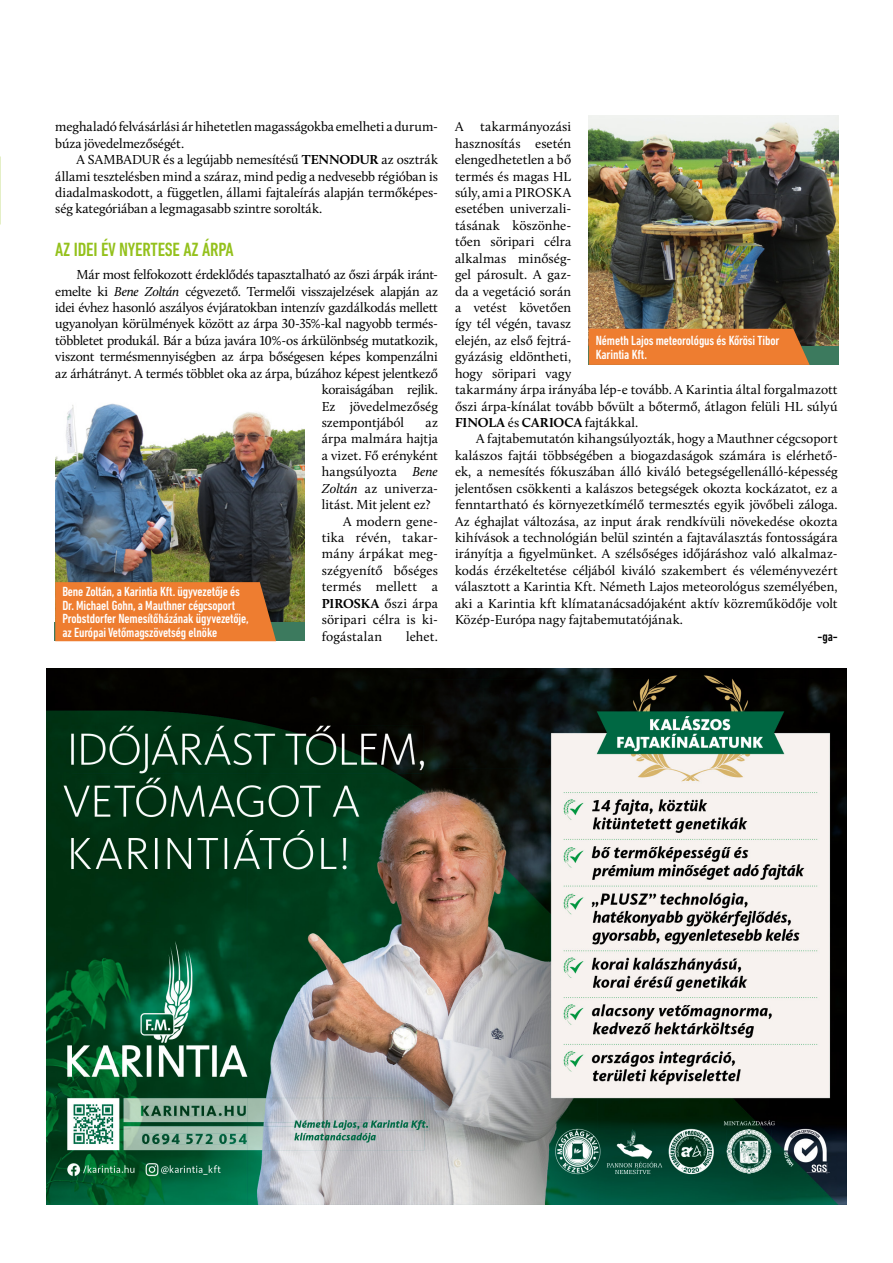
<style>
.page{position:relative;width:893px;height:1263px;background:#fff}
.page>*{position:absolute;margin:0;border:0;box-sizing:border-box;transform-origin:0 0}
.Alcím_1_soros{font:500 condensed 19.5px "DIN Next LT Pro";letter-spacing:-.01em;color:#94c11c}
.Kenyérszöveg{font:13.5px/16.5px "Calluna";letter-spacing:-.005em;color:#000;text-align:justify}
.Kenyérszöveg-2{font:13.5px "Calluna";letter-spacing:-.025em;color:#000}
.Képaláírás_nem_sorsz{font:500 condensed 13.5px/13.5px "DIN Next LT Pro";letter-spacing:-.01em;color:#fff}
.Szerző{font:500 condensed 13.5px "DIN Next LT Pro";color:#000}
.s1{font-weight:700}
.s2{font-style:italic}
</style>
<div class="page">
<img style="left:55px;top:403px;width:250px;height:219px">
<div style="left:55px;top:622px;width:250px;height:19px;background:#3c7a5e"></div>
<div style="left:55px;top:582px;width:221px;height:59px;background:#ee7d30"></div>
<img style="left:589px;top:116px;width:249px;height:230px">
<div style="left:588px;top:346px;width:250px;height:19px;background:#3c7a5e"></div>
<div style="left:589px;top:329px;width:221px;height:36px;background:#ee7d30"></div>
<img style="left:47px;top:668px;width:799px;height:536px">
<p class="Kenyérszöveg" style="left:55px;top:118px;width:384px">meghaladó felvásárlási ár hihetetlen magasságokba emelheti a durum&shy;búza jövedelmezőségét.</p>
<p class="Kenyérszöveg" style="left:55px;top:151px;width:384px;text-indent:21px">A SAMBADUR és a legújabb nemesítésű <span class="s1">TENNODUR</span> az osztrák állami tesztelésben mind a száraz, mind pedig a nedvesebb régióban is diadalmaskodott, a független, állami fajtaleírás alapján termőképes&shy;ség kategóriában a legmagasabb szintre sorolták.</p>
<p class="Alcím_1_soros" style="left:55px;top:239px;width:180px">AZ IDEI ÉV NYERTESE AZ ÁRPA</p>
<p class="Kenyérszöveg" style="left:77px;top:266px;width:363px">Már most felfokozott érdeklődés tapasztalható az őszi árpák iránt-</p>
<p class="Kenyérszöveg-2" style="left:55px;top:283px;width:384px">emelte ki <span class="s2">Bene Zoltán</span> cégvezető. Termelői visszajelzések alapján az</p>
<p class="Kenyérszöveg" style="left:55px;top:299px;width:384px">idei évhez hasonló aszályos évjáratokban intenzív gazdálkodás mellett</p>
<p class="Kenyérszöveg-2" style="left:55px;top:316px;width:384px">ugyanolyan körülmények között az árpa 30-35%-kal nagyobb termés-</p>
<p class="Kenyérszöveg-2" style="left:55px;top:332px;width:384px">többletet produkál. Bár a búza javára 10%-os árkülönbség mutatkozik,</p>
<p class="Kenyérszöveg" style="left:55px;top:348px;width:384px">viszont termésmennyiségben az árpa bőségesen képes kompenzálni</p>
<p class="Kenyérszöveg-2" style="left:55px;top:365px;width:384px">az árhátrányt. A termés többlet oka az árpa, búzához képest jelentkező</p>
<p class="Kenyérszöveg" style="left:322px;top:381px;width:118px">koraiságában rejlik.</p>
<p class="Kenyérszöveg" style="left:322px;top:398px;width:118px">Ez jövedelmezőség</p>
<p class="Kenyérszöveg" style="left:322px;top:414px;width:84px">szempontjából</p>
<p class="Kenyérszöveg" style="left:322px;top:414px;width:118px;text-indent:104px">az árpa malmára hajtja a vizet. Fő erényként hangsúlyozta <span class="s2">Bene Zoltán</span> az univerza&shy;litást. Mit jelent ez?</p>
<p class="Kenyérszöveg" style="left:322px;top:513px;width:118px;text-indent:21px">A modern gene&shy;tika révén, takar&shy;mány árpákat meg&shy;szégyenítő bőséges termés mellett a <span class="s1">PIROSKA</span> őszi árpa söripari célra is ki&shy;fogástalan</p>
<p class="Képaláírás_nem_sorsz" style="left:62px;top:585px;width:188px">Bene Zoltán, a Karintia Kft. ügyvezetője és Dr. Michael Gohn, a Mauthner cégcsoport Probstdorfer Nemesítőházának ügyvezetője, az Európai Vetőmagszövetség elnöke</p>
<p class="Kenyérszöveg" style="left:406px;top:628px;width:33px">lehet.</p>
<p class="Kenyérszöveg" style="left:455px;top:118px;width:384px;text-align:left">A takarmányozási<br>hasznosítás esetén<br>elengedhetetlen a bő<br>termés és magas HL<br>súly, ami a PIROSKA<br>esetében univerzali-<br>tásának köszönhe-<br>tően söripari célra<br>alkalmas minőség-<br>gel párosult. A gaz-<br>da a vegetáció során<br>a vetést követően<br>így tél végén, tavasz<br>elején, az első fejtrá-<br>gyázásig eldöntheti,<br>hogy söripari vagy<br>takarmány árpa irányába lép-e tovább. A Karintia által forgalmazott őszi árpa-kínálat tovább bővült a bőtermő, átlagon felüli HL súlyú<br><span class="s1">FINOLA</span> és <span class="s1">CARIOCA</span> fajtákkal.</p>
<p class="Kenyérszöveg" style="left:455px;top:430px;width:384px;text-indent:21px">A fajtabemutatón kihangsúlyozták, hogy a Mauthner cégcsoport kalászos fajtái többségében a biogazdaságok számára is elérhető&shy;ek, a nemesítés fókuszában álló kiváló betegségellenálló-képesség jelentősen csökkenti a kalászos betegségek okozta kockázatot, ez a fenntartható és környezetkímélő termesztés egyik jövőbeli záloga.<br>Az éghajlat változása, az input árak rendkívüli növekedése okozta kihívások a technológián belül szintén a fajtaválasztás fontosságára irányítja a figyelmünket. A szélsőséges időjáráshoz való alkalmaz&shy;kodás érzékeltetése céljából kiváló szakembert és véleményvezért választott a Karintia Kft. Németh Lajos meteorológus személyében, aki a Karintia kft klímatanácsadójaként aktív közreműködője volt Közép-Európa nagy fajtabemutatójának.</p>
<p class="Szerző" style="left:818px;top:628px;width:22px">-ga-</p>
<p class="Képaláírás_nem_sorsz" style="left:596px;top:334px;width:185px">Németh Lajos meteorológus és Kőrösi Tibor<br>Karintia Kft.</p>
</div>
